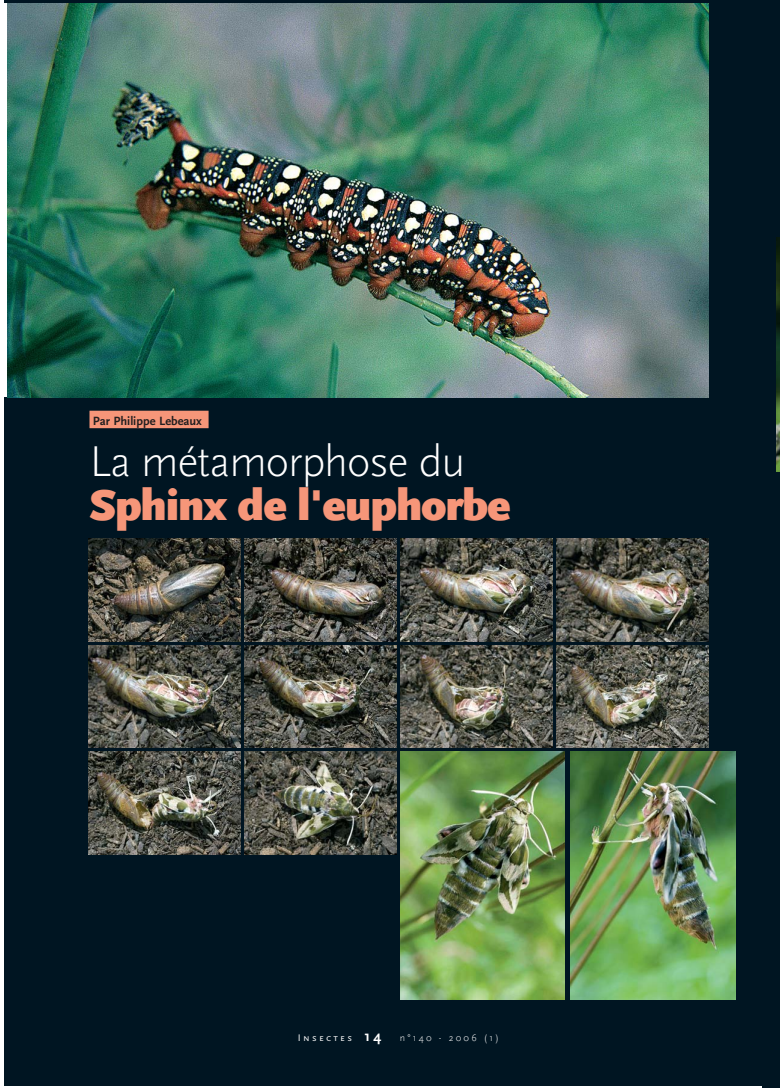
<style>
.page{position:relative;width:780px;height:1088px;background:#fff}
.page>*{position:absolute;margin:0;border:0;box-sizing:border-box;transform-origin:0 0}
.t1{font:900 45px "Scala Sans";letter-spacing:-.025em;color:#f69679}
.t2{font:300 45px "Scala Sans";letter-spacing:-.02em;color:#fff}
.t3{font:700 12.5px "Scala Sans";color:#231f20}
.t4{font:300 10px "Scala Sans";letter-spacing:.22em;color:#fff}
.s1{color:#f69679}
.s2{font-family:"Scala Sans Caps";font-weight:400}
.s3{font-weight:700;font-size:15px}
</style>
<div class="page">
<div style="left:5px;top:0;width:756px;height:1085px;background:#001522"></div>
<div style="left:761px;top:0;width:18px;height:1088px;background:#001522"></div>
<div style="left:89px;top:411px;width:119px;height:17px;background:#f69679"></div>
<img style="left:7px;top:4px;width:701px;height:393px">
<img style="left:400px;top:751px;width:164px;height:248px">
<img style="left:571px;top:751px;width:164px;height:248px">
<img style="left:88px;top:539px;width:153px;height:102px">
<img style="left:244px;top:539px;width:152px;height:102px">
<img style="left:400px;top:539px;width:152px;height:102px">
<img style="left:556px;top:539px;width:152px;height:102px">
<img style="left:88px;top:645px;width:153px;height:103px">
<img style="left:244px;top:645px;width:152px;height:103px">
<img style="left:400px;top:645px;width:152px;height:103px">
<img style="left:556px;top:645px;width:152px;height:103px">
<img style="left:88px;top:751px;width:153px;height:103px">
<img style="left:244px;top:751px;width:152px;height:103px">
<img style="left:776px;top:238px;width:3px;height:234px">
<p class="t3" style="left:93px;top:416px;width:117px">Par Philippe Lebeaux <span class="s1">.</span></p>
<h1 class="t2" style="left:89px;top:443px;width:377px">La métamorphose du</h1>
<h1 class="t1" style="left:89px;top:487px;width:423px">Sphinx de l'euphorbe</h1>
<p class="t4" style="left:298px;top:1033px;width:203px"><span class="s2">Insectes</span> <span class="s3">14</span> n°140 - 2006 (1)</p>
</div>
